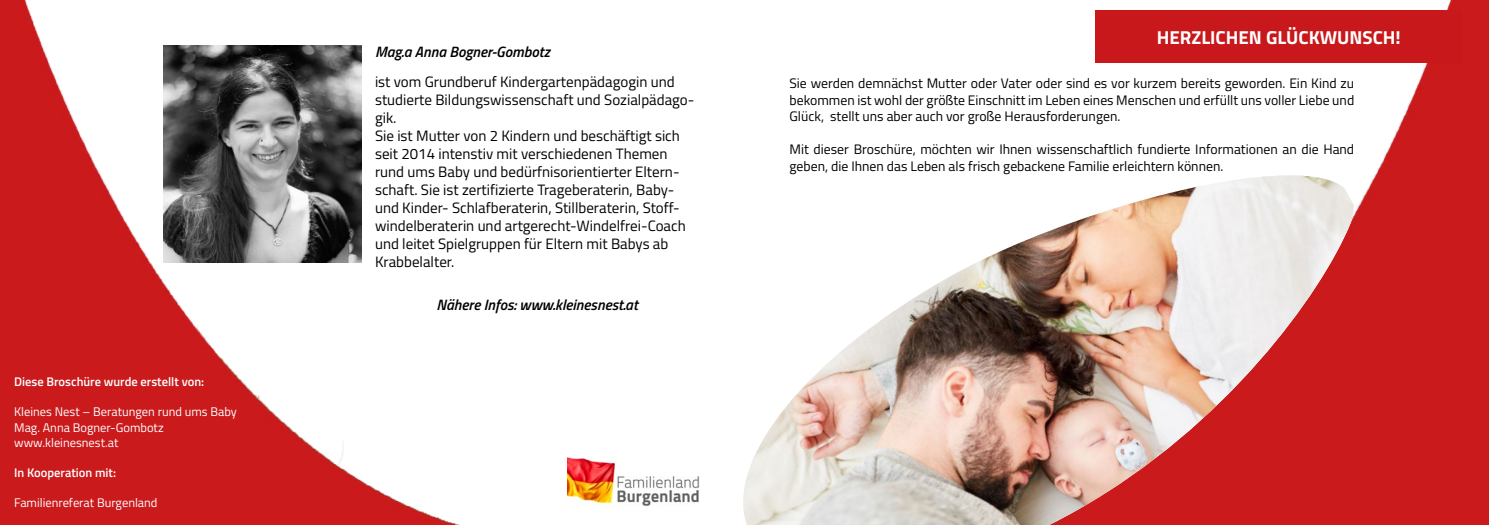
<style>
.page{position:relative;width:1489px;height:525px;background:#fff}
.page>*{position:absolute;margin:0;border:0;box-sizing:border-box;transform-origin:0 0}
.t1{font:700 18.75px "Titillium";color:#fff}
.t2{font:15px/18px "Titillium";color:#000}
.t3{font:italic 600 15px "Titillium";color:#000}
.t4{font:13.75px/16.5px "Titillium";color:#000;text-align:justify}
.t5{font:12.5px/15px "Titillium";color:#fff}
.t6{font:600 12.5px "Titillium";color:#fff}
</style>
<div class="page">
<img style="left:1095px;top:0;width:393px;height:524px">
<img style="left:0;top:0;width:700px;height:524px">
<div style="left:1095px;top:11px;width:366px;height:52px;background:#c9181c"></div>
<img style="left:163px;top:45px;width:198px;height:217px">
<svg style="left:1095px;top:124px;width:296px;height:400px"></svg>
<img style="left:743px;top:175px;width:611px;height:349px">
<img style="left:568px;top:456px;width:131px;height:50px">
<p class="t6" style="left:14px;top:372px;width:191px">Diese Broschüre wurde erstellt von:</p>
<p class="t5" style="left:14px;top:404px;width:224px">Kleines Nest – Beratungen rund ums Baby<br>Mag. Anna Bogner-Gombotz www.kleinesnest.at</p>
<p class="t6" style="left:14px;top:462px;width:103px">In Kooperation mit:</p>
<p class="t5" style="left:14px;top:494px;width:145px">Familienreferat Burgenland</p>
<p class="t3" style="left:375px;top:40px;width:176px">Mag.a Anna Bogner-Gombotz</p>
<p class="t2" style="left:375px;top:71px;width:321px">ist vom Grundberuf Kindergartenpädagogin und studierte Bildungswissenschaft und Sozialpädago&shy;gik.<br>Sie ist Mutter von 2 Kindern und beschäftigt sich seit 2014 intenstiv mit verschiedenen Themen rund ums Baby und bedürfnisorientierter Eltern&shy;schaft. Sie ist zertifizierte Trageberaterin, Baby&shy;und Kinder- Schlafberaterin, Stillberaterin, Stoff&shy;windelberaterin und artgerecht-Windelfrei-Coach und leitet Spielgruppen für Eltern mit Babys ab Krabbelalter.</p>
<p class="t3" style="left:436px;top:293px;width:203px">Nähere Infos: www.kleinesnest.at</p>
<p class="t1" style="left:1156px;top:23px;width:246px">HERZLICHEN GLÜCKWUNSCH!</p>
<p class="t4" style="left:789px;top:74px;width:566px">Sie werden demnächst Mutter oder Vater oder sind es vor kurzem bereits geworden. Ein Kind zu bekommen ist wohl der größte Einschnitt im Leben eines Menschen und erfüllt uns voller Liebe und Glück, stellt uns aber auch vor große Herausforderungen.</p>
<p class="t4" style="left:789px;top:140px;width:566px">Mit dieser Broschüre, möchten wir Ihnen wissenschaftlich fundierte Informationen an die Hand geben, die Ihnen das Leben als frisch gebackene Familie erleichtern können.</p>
</div>
